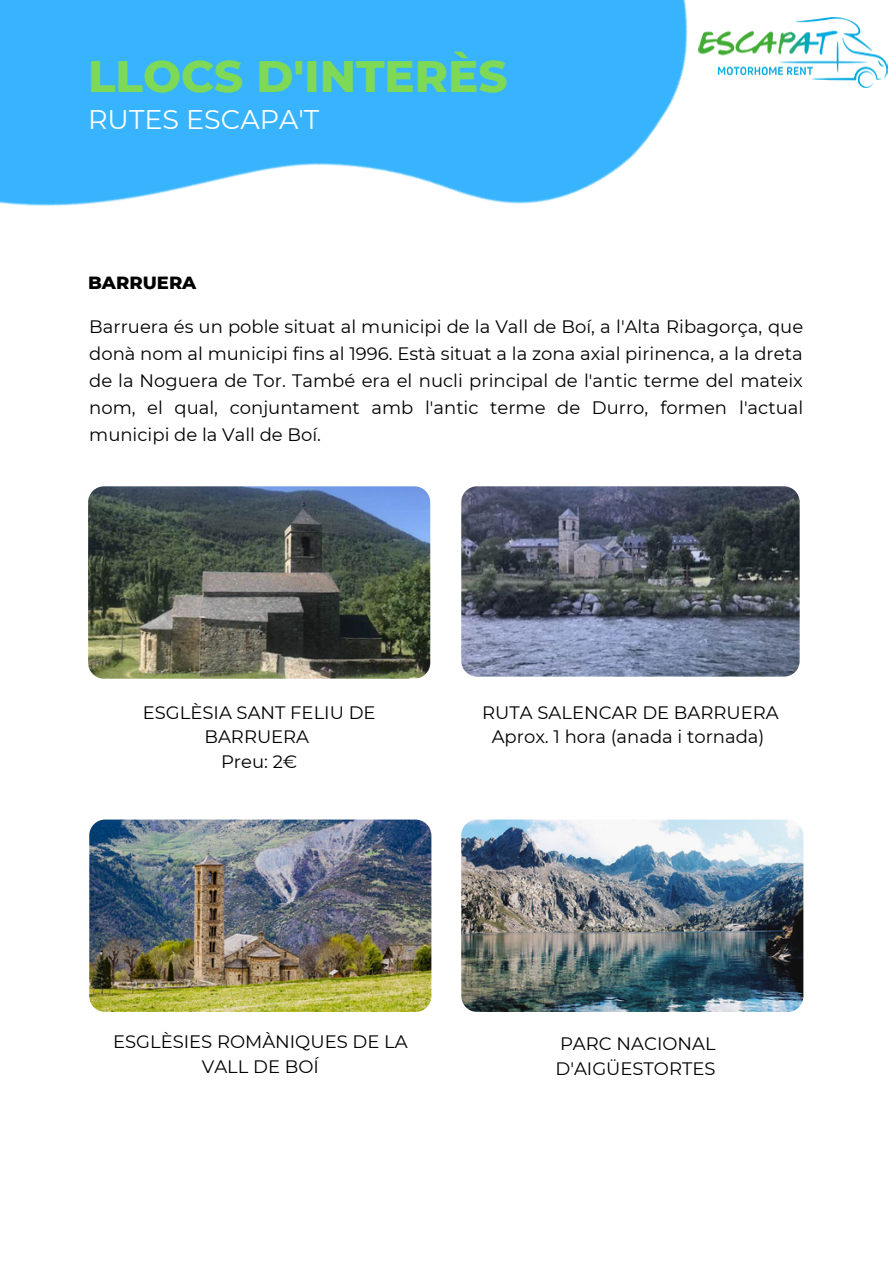
<style>
.page{position:relative;width:893px;height:1264px;background:#fff}
.page>*{position:absolute;margin:0;border:0;box-sizing:border-box;transform-origin:0 0}
.t1{font:800 45px "Montserrat";color:#7ed957}
.t2{font:27px "Montserrat";color:#fff}
.t3{font:18px/24.8px "Montserrat";color:#000;text-align:center}
.t4{font:800 18px "Montserrat";color:#000}
</style>
<div class="page">
<img style="left:0;top:0;width:800px;height:519px">
<img style="left:693px;top:14px;width:195px;height:74px">
<img style="left:88px;top:486px;width:342px;height:192px;border-radius:16px">
<img style="left:461px;top:486px;width:338px;height:190px;border-radius:16px">
<img style="left:89px;top:819px;width:342px;height:192px;border-radius:16px">
<img style="left:461px;top:819px;width:342px;height:193px;border-radius:16px">
<h1 class="t1" style="left:88px;top:49px;width:421px">LLOCS D'INTERÈS</h1>
<h2 class="t2" style="left:88px;top:102px;width:233px">RUTES ESCAPA'T</h2>
<p class="t4" style="left:88px;top:271px;width:110px">BARRUERA</p>
<p class="t3" style="left:89px;top:313px;width:715px;line-height:27px;text-align:justify">Barruera és un poble situat al municipi de la Vall de Boí, a l'Alta Ribagorça, que donà nom al municipi fins al 1996. Està situat a la zona axial pirinenca, a la dreta de la Noguera de Tor. També era el nucli principal de l'antic terme del mateix nom, el qual, conjuntament amb l'antic terme de Durro, formen l'actual municipi de la Vall de Boí.</p>
<p class="t3" style="left:143px;top:699px;width:234px">ESGLÈSIA SANT FELIU DE<br>BARRUERA<br>Preu: 2€</p>
<p class="t3" style="left:482px;top:699px;width:298px">RUTA SALENCAR DE BARRUERA<br>Aprox. 1 hora (anada i tornada)</p>
<p class="t3" style="left:113px;top:1029px;width:296px">ESGLÈSIES ROMÀNIQUES DE LA<br>VALL DE BOÍ</p>
<p class="t3" style="left:555px;top:1031px;width:162px;text-align:left">PARC NACIONAL<br>D'AIGÜESTORTES</p>
</div>
